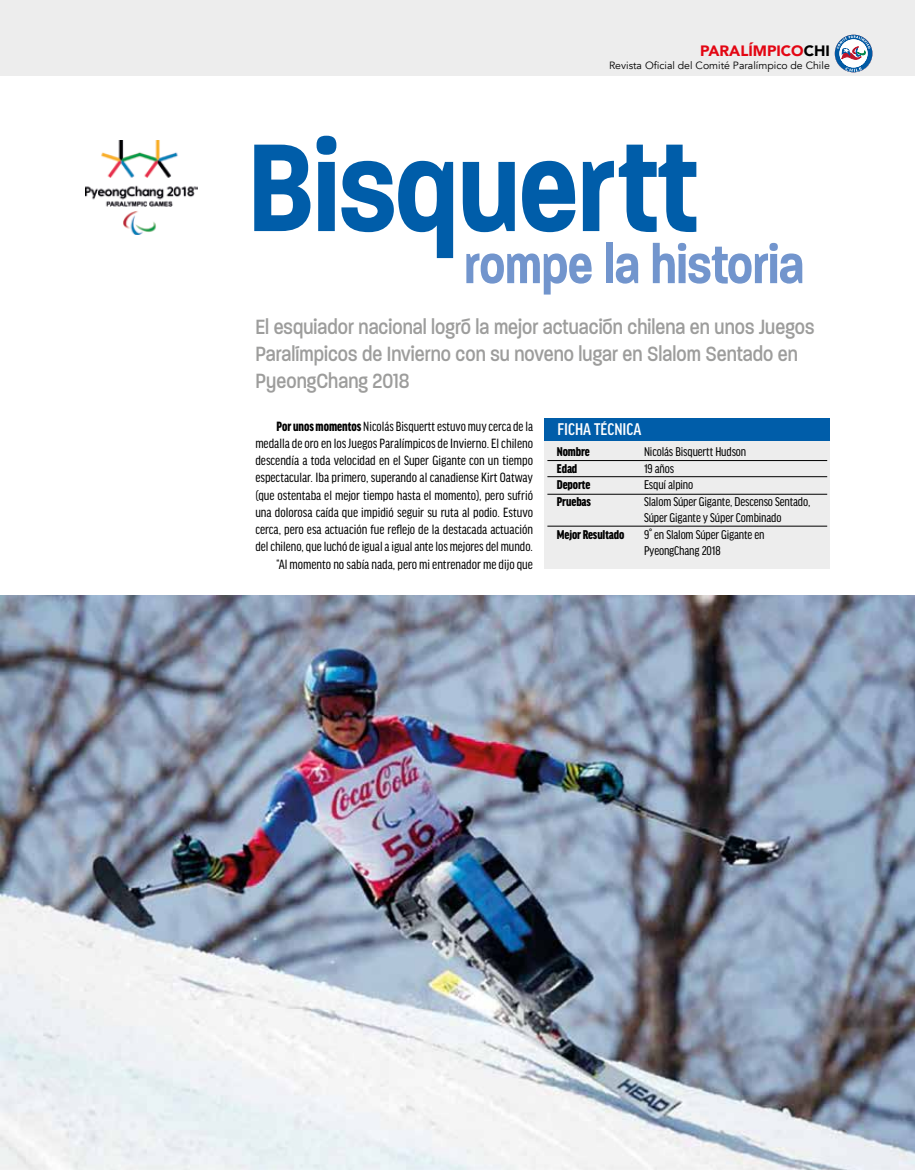
<style>
.page{position:relative;width:915px;height:1170px;background:#fff}
.page>*{position:absolute;margin:0;border:0;box-sizing:border-box;transform-origin:0 0}
.t1{font:600 135px "Paralucent Cond";letter-spacing:-.01em;color:#005da9}
.t2{font:600 57px "Paralucent Cond";letter-spacing:-.01em;color:#7295cd}
.t3{font:500 22.35px/27.2px "Paralucent Cond";color:#9d9d9c}
.t4{font:500 condensed 18px "Good Headline Pro";color:#fff}
.t5{font:900 15px "Avenir";color:#e30613}
.t6{font:condensed 14.25px/17.2px "Good Headline Pro";color:#000;text-align:right;scale:.94 1}
.t7{font:condensed 13.5px/16.5px "Good Headline Pro";letter-spacing:-.01em;color:#000}
.t8{font:900 condensed 13.5px "Good Headline Pro";letter-spacing:-.01em;color:#000}
.t9{font:10.5px "Avenir";color:#000}
.s1{color:#000}
.s2{font-weight:900}
</style>
<div class="page">
<div style="left:0;top:0;width:914px;height:76px;background:#ededed"></div>
<svg style="left:834px;top:35px;width:38px;height:37px"></svg>
<img style="left:0;top:595px;width:914px;height:574px">
<img style="left:85px;top:140px;width:112px;height:95px">
<div style="left:544px;top:420px;width:285px;height:149px;background:#ededed"></div>
<div style="left:544px;top:418px;width:285px;height:22px;background:#005da9"></div>
<hr style="left:547px;top:460px;width:279px;height:1px;background:#000">
<hr style="left:547px;top:476px;width:279px;height:1px;background:#000">
<hr style="left:547px;top:494px;width:279px;height:1px;background:#000">
<hr style="left:547px;top:526px;width:279px;height:1px;background:#000">
<p class="t5" style="left:699px;top:38px;width:131px">PARALÍMPICO<span class="s1">CHI</span></p>
<p class="t9" style="left:608px;top:59px;width:222px">Revista Oficial del Comité Paralímpico de Chile</p>
<h1 class="t1" style="left:247px;top:108px;width:452px">Bisquertt</h1>
<h2 class="t2" style="left:463px;top:231px;width:342px">rompe la historia</h2>
<h3 class="t3" style="left:255px;top:313px;width:560px">El esquiador nacional logró la mejor actuación chilena en unos Juegos<br>Paralímpicos de Invierno con su noveno lugar en Slalom Sentado en<br>PyeongChang 2018</h3>
<p class="t6" style="left:255px;top:417px;width:297px"><span class="s2">Por unos momentos</span> Nicolás Bisquertt estuvo muy cerca de la medalla de oro en los Juegos Paralímpicos de Invierno. El chileno descendía a toda velocidad en el Super Gigante con un tiempo espectacular. Iba primero, superando al canadiense Kirt Oatway (que ostentaba el mejor tiempo hasta el momento), pero sufrió una dolorosa caída que impidió seguir su ruta al podio. Estuvo cerca, pero esa actuación fue reflejo de la destacada actuación del chileno, que luchó de igual a igual ante los mejores del mundo. “Al momento no sabía nada, pero mi entrenador me dijo que</p>
<p class="t4" style="left:557px;top:419px;width:85px">FICHA TÉCNICA</p>
<p class="t8" style="left:556px;top:445px;width:34px">Nombre</p>
<p class="t7" style="left:643px;top:444px;width:104px">Nicolás Bisquertt Hudson</p>
<p class="t8" style="left:556px;top:461px;width:22px">Edad</p>
<p class="t7" style="left:643px;top:460px;width:32px">19 años</p>
<p class="t8" style="left:556px;top:478px;width:35px">Deporte</p>
<p class="t7" style="left:643px;top:477px;width:51px">Esquí alpino</p>
<p class="t8" style="left:556px;top:494px;width:36px">Pruebas</p>
<p class="t7" style="left:643px;top:493px;width:168px">Slalom Súper Gigante, Descenso Sentado,<br>Súper Gigante y Súper Combinado</p>
<p class="t8" style="left:556px;top:527px;width:69px">Mejor Resultado</p>
<p class="t7" style="left:643px;top:526px;width:122px">9° en Slalom Súper Gigante en<br>PyeongChang 2018</p>
</div>
